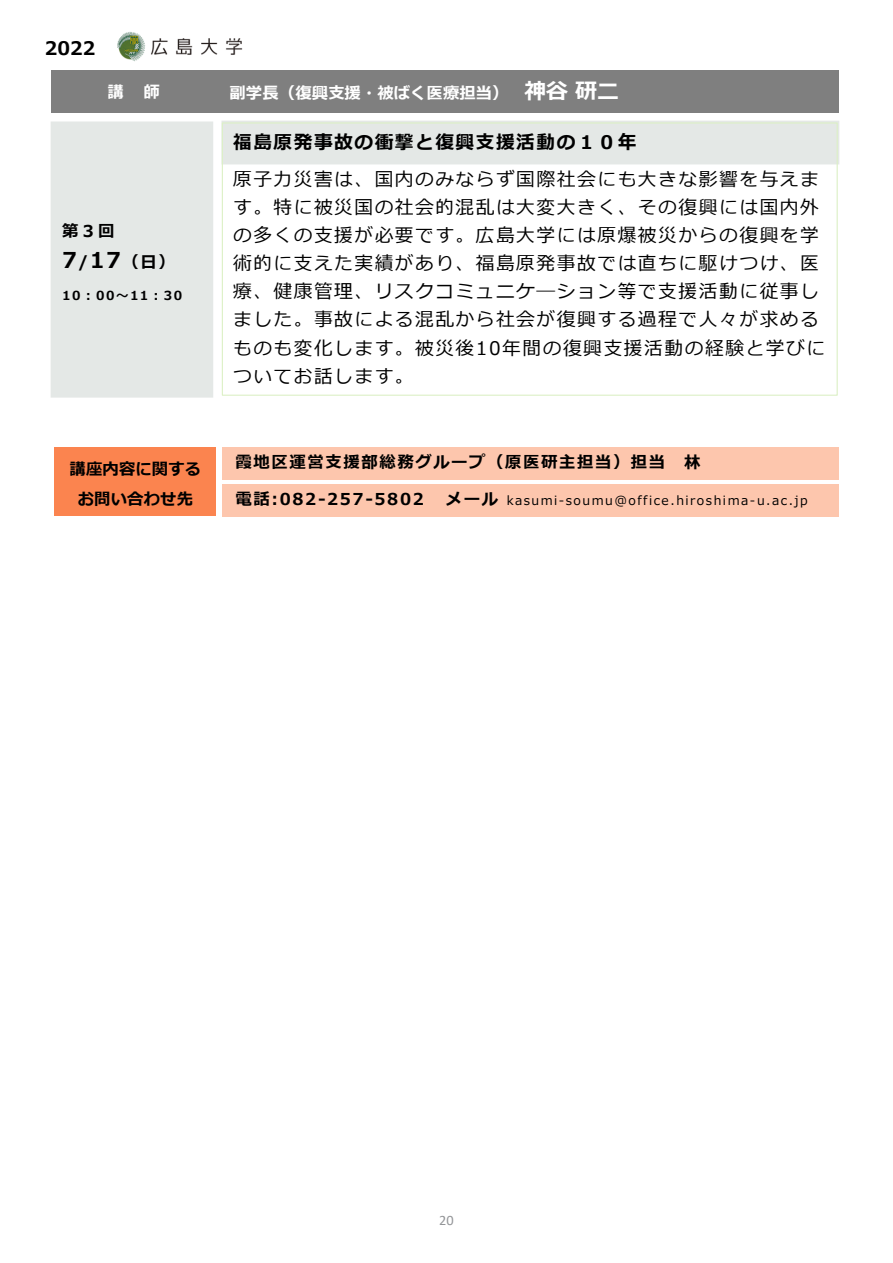
<style>
.page{position:relative;width:893px;height:1263px;background:#fff}
.page>*{position:absolute;margin:0;border:0;box-sizing:border-box;transform-origin:0 0}
.t1{font:18.75px/28px "Meiryo";letter-spacing:.08em;color:#000}
.t2{font:700 18.75px "Meiryo";letter-spacing:.08em;color:#000}
.t3{font:700 16.35px/31px "Meiryo";letter-spacing:.095em;color:#000}
.t4{font:700 16.35px "Meiryo";letter-spacing:.005em;color:#fff}
.t5{font:700 16.35px/29.4px "Meiryo";letter-spacing:.005em;color:#000;text-align:center}
.t6{font:14.4px "Calibri";color:#939598}
.t7{font:12.45px "Meiryo";letter-spacing:.12em;color:#000}
.t8{font:700 12.45px "Meiryo";letter-spacing:.12em;color:#000}
.s1{font-size:21.9px}
.s2{font-weight:700;font-size:16.35px}
</style>
<div class="page">
<div style="left:222px;top:484px;width:617px;height:32px;background:#fdc6ad"></div>
<div style="left:51px;top:70px;width:167px;height:43px;background:#7f7f7f"></div>
<div style="left:218px;top:70px;width:621px;height:43px;background:#7f7f7f"></div>
<div style="left:222px;top:122px;width:616px;height:274px;border:1px solid #dcf0c6"></div>
<div style="left:55px;top:448px;width:161px;height:68px;background:#fb844f"></div>
<div style="left:222px;top:447px;width:617px;height:32px;background:#fdc6ad"></div>
<img style="left:117px;top:32px;width:126px;height:30px">
<p class="t2" style="left:45px;top:35px;width:52px">2022</p>
<p class="t4" style="left:108px;top:80px;width:54px">講 師</p>
<p class="t4" style="left:229px;top:81px;width:391px">副学⻑（復興支援・被ばく医療担当） <span class="s1">神谷研二</span></p>
<p class="t2" style="left:233px;top:129px;width:405px">福島原発事故の衝撃と復興支援活動の１０年</p>
<p class="t3" style="left:62px;top:216px;width:114px">第３回<br><span class="s1">7</span>/<span class="s1">17</span>（日）</p>
<p class="t8" style="left:62px;top:287px;width:122px">10︓00〜11︓30</p>
<p class="t2" style="left:-8px;top:253px;width:182px">交えて紹介します。</p>
<p class="t2" style="left:15px;top:290px;width:81px">大会議室</p>
<p class="t5" style="left:70px;top:455px;width:133px">講座内容に関するお問い合わせ先</p>
<p class="t1" style="left:233px;top:166px;width:593px">原子⼒災害は、国内のみならず国際社会にも大きな影響を与えます。特に被災国の社会的混乱は大変大きく、その復興には国内外の多くの⽀援が必要です。広島大学には原爆被災からの復興を学術的に⽀えた実績があり、福島原発事故では直ちに駆けつけ、医療、健康管理、リスクコミュニケ―ション等で⽀援活動に従事しました。事故による混乱から社会が復興する過程で⼈々が求めるものも変化します。被災後10年間の復興⽀援活動の経験と学びについてお話します。</p>
<p class="t3" style="left:236px;top:448px;width:466px">霞地区運営支援部総務グループ（原医研主担当）担当 林</p>
<p class="t3" style="left:236px;top:484px;width:190px">電話:082-257-5802</p>
<p class="t7" style="left:446px;top:491px;width:363px"><span class="s2">メール</span> kasumi-soumu@office.hiroshima-u.ac.jp</p>
<p class="t6" style="left:439px;top:1210px;width:16px">20</p>
</div>
